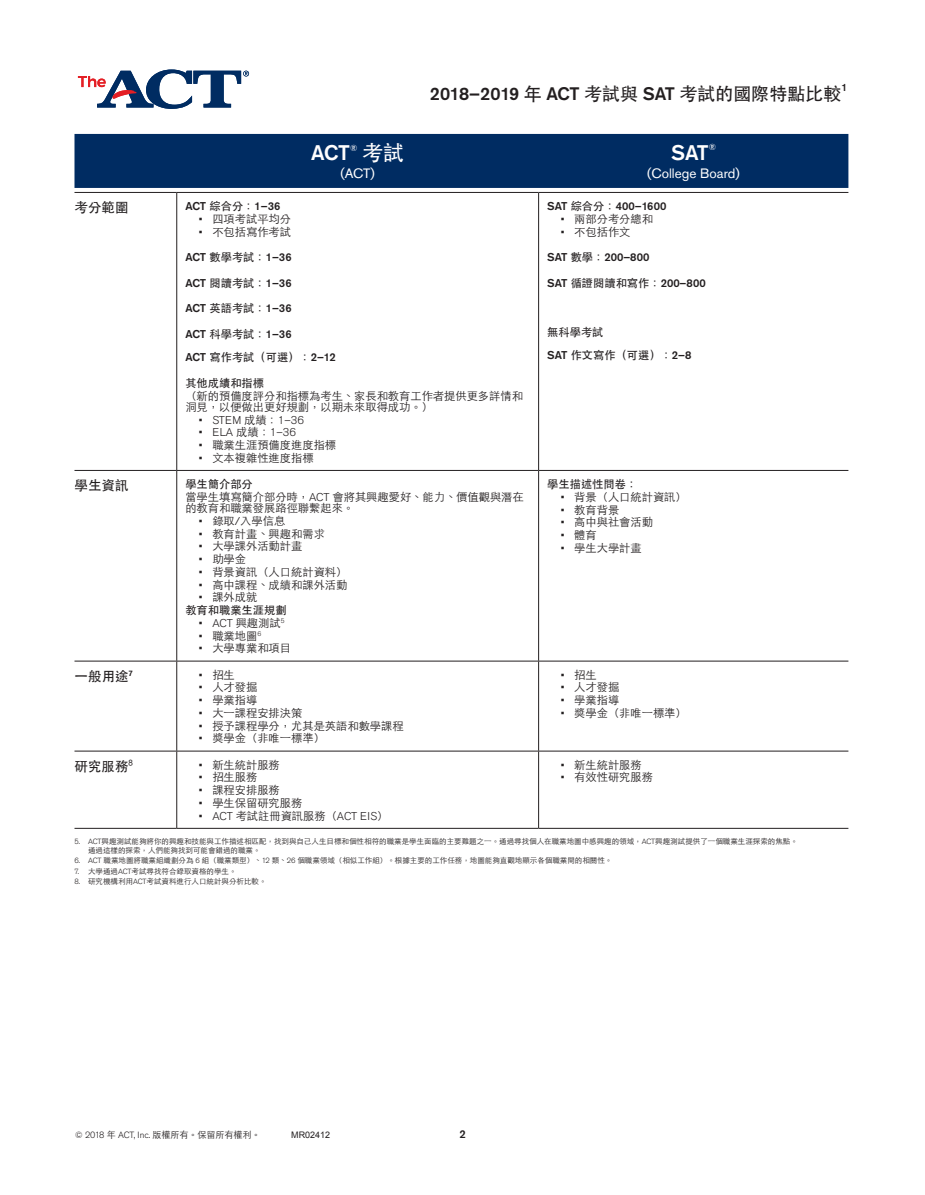
<style>
.page{position:relative;width:925px;height:1195px;background:#fff}
.page>*{position:absolute;margin:0;border:0;box-sizing:border-box;transform-origin:0 0}
.t1{font:500 21px "Akzidenz Grotesk Std";letter-spacing:-.02em;color:#fff}
.t2{font:500 21px "ST Heiti TC";color:#fff}
.t3{font:500 18px "Akzidenz Grotesk Std";letter-spacing:-.015em;color:#231f20}
.t4{font:13.5px "Akzidenz Grotesk Std";color:#fff}
.New_Body{font:500 13.5px "ST Heiti TC";color:#231f20}
.New_Body_Bullet{font:300 11.25px "ST Heiti TC";color:#231f20}
.New_Body-2{font:300 11.25px/11.2px "ST Heiti TC";color:#231f20}
.New_Body-3{font:500 11.25px "Akzidenz Grotesk Std";color:#231f20}
.New_Body-4{font:500 11.25px "ST Heiti TC";color:#231f20}
.New_Body_Bullet-2{font:300 11.25px "Akzidenz Grotesk Std";color:#231f20}
.New_Body_Bullet-3{font:500 11.25px "Akzidenz Grotesk Std";letter-spacing:-.02em;color:#231f20}
.New_Body_Bullet-4{font:300 11.25px "Akzidenz Grotesk Std";letter-spacing:-.02em;color:#231f20}
.t5{font:500 10.5px "Akzidenz Grotesk Std";color:#231f20}
.t6{font:300 9px "Akzidenz Grotesk Std";letter-spacing:-.02em;color:#231f20}
.t7{font:9px "Arial";color:#231f20}
.t8{font:8.7px "Akzidenz Grotesk Std";color:#fff}
.Footer{font:300 7.5px/9px "ST Heiti TC";color:#231f20}
.s1{font-family:"ST Heiti TC"}
.s2{font-family:"Akzidenz Grotesk Std"}
</style>
<div class="page">
<div style="left:74px;top:134px;width:774px;height:54px;background:#002c62"></div>
<svg style="left:74px;top:193px;width:774px;height:635px"></svg>
<hr style="left:74px;top:470px;width:103px;height:1px;background:#231f20">
<hr style="left:177px;top:470px;width:362px;height:1px;background:#231f20">
<hr style="left:539px;top:470px;width:309px;height:1px;background:#231f20">
<hr style="left:74px;top:828px;width:103px;height:1px;background:#231f20">
<hr style="left:177px;top:828px;width:362px;height:1px;background:#231f20">
<hr style="left:539px;top:828px;width:309px;height:1px;background:#231f20">
<hr style="left:176px;top:193px;width:1px;height:277px;background:#231f20">
<hr style="left:538px;top:193px;width:1px;height:277px;background:#231f20">
<hr style="left:176px;top:471px;width:1px;height:190px;background:#231f20">
<hr style="left:538px;top:471px;width:1px;height:190px;background:#231f20">
<hr style="left:176px;top:661px;width:1px;height:90px;background:#231f20">
<hr style="left:538px;top:661px;width:1px;height:90px;background:#231f20">
<hr style="left:176px;top:751px;width:1px;height:77px;background:#231f20">
<hr style="left:538px;top:751px;width:1px;height:77px;background:#231f20">
<hr style="left:74px;top:192px;width:103px;height:1px;background:#231f20">
<hr style="left:177px;top:192px;width:362px;height:1px;background:#231f20">
<hr style="left:539px;top:192px;width:309px;height:1px;background:#231f20">
<hr style="left:74px;top:661px;width:103px;height:1px;background:#231f20">
<hr style="left:177px;top:661px;width:362px;height:1px;background:#231f20">
<hr style="left:539px;top:661px;width:309px;height:1px;background:#231f20">
<hr style="left:74px;top:751px;width:103px;height:1px;background:#231f20">
<hr style="left:177px;top:751px;width:362px;height:1px;background:#231f20">
<hr style="left:539px;top:751px;width:309px;height:1px;background:#231f20">
<svg style="left:78px;top:69px;width:171px;height:40px"></svg>
<p class="t1" style="left:311px;top:140px;width:40px">ACT</p>
<p class="t8" style="left:350px;top:143px;width:9px">®</p>
<p class="t2" style="left:362px;top:141px;width:43px">考試</p>
<p class="t4" style="left:340px;top:166px;width:36px">(ACT)</p>
<p class="t3" style="left:430px;top:83px;width:413px">2018–2019 <span class="s1">年</span> ACT <span class="s1">考試與</span> SAT <span class="s1">考試的國際特點比較</span></p>
<p class="t5" style="left:841px;top:81px;width:7px">1</p>
<p class="t1" style="left:671px;top:140px;width:39px">SAT</p>
<p class="t8" style="left:709px;top:142px;width:9px">®</p>
<p class="t4" style="left:647px;top:165px;width:94px">(College Board)</p>
<p class="New_Body" style="left:74px;top:200px;width:55px">考分範圍</p>
<p class="New_Body-3" style="left:185px;top:199px;width:97px">ACT <span class="s1">綜合分：</span>1–36</p>
<p class="New_Body_Bullet" style="left:199px;top:209px;width:94px"><span class="s2">•</span> 四項考試平均分</p>
<p class="New_Body_Bullet" style="left:199px;top:222px;width:94px"><span class="s2">•</span> 不包括寫作考試</p>
<p class="New_Body_Bullet-3" style="left:185px;top:250px;width:108px">ACT <span class="s1">數學考試：</span>1–36</p>
<p class="New_Body-3" style="left:185px;top:276px;width:108px">ACT <span class="s1">閱讀考試：</span>1–36</p>
<p class="New_Body_Bullet-3" style="left:185px;top:301px;width:108px">ACT <span class="s1">英語考試：</span>1–36</p>
<p class="New_Body-3" style="left:185px;top:327px;width:108px">ACT <span class="s1">科學考試：</span>1–36</p>
<p class="New_Body-4" style="left:185px;top:351px;width:152px"><span class="s2">ACT</span> 寫作考試（可選）：<span class="s2">2–12</span></p>
<p class="New_Body-4" style="left:185px;top:377px;width:80px">其他成績和指標</p>
<p class="New_Body-2" style="left:185px;top:389px;width:339px">（新的預備度評分和指標為考生、家長和教育工作者提供更多詳情和洞見，以便做出更好規劃，以期未來取得成功。）</p>
<p class="New_Body_Bullet-2" style="left:199px;top:413px;width:107px">• STEM <span class="s1">成績：</span>1–36</p>
<p class="New_Body_Bullet-2" style="left:199px;top:426px;width:99px">• ELA <span class="s1">成績：</span>1–36</p>
<p class="New_Body_Bullet" style="left:199px;top:435px;width:139px"><span class="s2">•</span> 職業生涯預備度進度指標</p>
<p class="New_Body_Bullet" style="left:199px;top:448px;width:116px"><span class="s2">•</span> 文本複雜性進度指標</p>
<p class="New_Body" style="left:74px;top:478px;width:55px">學生資訊</p>
<p class="New_Body-4" style="left:185px;top:478px;width:69px">學生簡介部分</p>
<p class="New_Body-2" style="left:185px;top:490px;width:340px">當學生填寫簡介部分時，<span class="s2">ACT</span> 會將其興趣愛好、能力、價值觀與潛在的教育和職業發展路徑聯繫起來。</p>
<p class="New_Body_Bullet" style="left:199px;top:511px;width:88px"><span class="s2">•</span> 錄取<span class="s2">/</span>入學信息</p>
<p class="New_Body_Bullet" style="left:199px;top:524px;width:127px"><span class="s2">•</span> 教育計畫、興趣和需求</p>
<p class="New_Body_Bullet" style="left:199px;top:537px;width:105px"><span class="s2">•</span> 大學課外活動計畫</p>
<p class="New_Body_Bullet" style="left:199px;top:549px;width:49px"><span class="s2">•</span> 助學金</p>
<p class="New_Body_Bullet" style="left:199px;top:562px;width:150px"><span class="s2">•</span> 背景資訊（人口統計資料）</p>
<p class="New_Body_Bullet" style="left:199px;top:575px;width:150px"><span class="s2">•</span> 高中課程、成績和課外活動</p>
<p class="New_Body_Bullet" style="left:199px;top:588px;width:60px"><span class="s2">•</span> 課外成就</p>
<p class="New_Body-4" style="left:185px;top:604px;width:103px">教育和職業生涯規劃</p>
<p class="New_Body_Bullet-2" style="left:199px;top:617px;width:87px">• ACT <span class="s1">興趣測試</span><sup>5</sup></p>
<p class="New_Body_Bullet" style="left:199px;top:626px;width:64px"><span class="s2">•</span> 職業地圖<sup>6</sup></p>
<p class="New_Body_Bullet" style="left:199px;top:639px;width:94px"><span class="s2">•</span> 大學專業和項目</p>
<p class="New_Body" style="left:74px;top:668px;width:60px">一般用途<sup>7</sup></p>
<p class="New_Body_Bullet" style="left:199px;top:665px;width:37px"><span class="s2">•</span> 招生</p>
<p class="New_Body_Bullet" style="left:199px;top:678px;width:60px"><span class="s2">•</span> 人才發掘</p>
<p class="New_Body_Bullet" style="left:199px;top:690px;width:60px"><span class="s2">•</span> 學業指導</p>
<p class="New_Body_Bullet" style="left:199px;top:703px;width:105px"><span class="s2">•</span> 大一課程安排決策</p>
<p class="New_Body_Bullet" style="left:199px;top:716px;width:206px"><span class="s2">•</span> 授予課程學分，尤其是英語和數學課程</p>
<p class="New_Body_Bullet" style="left:199px;top:729px;width:127px"><span class="s2">•</span> 獎學金（非唯一標準）</p>
<p class="New_Body" style="left:74px;top:758px;width:60px">研究服務<sup>8</sup></p>
<p class="New_Body_Bullet" style="left:199px;top:755px;width:82px"><span class="s2">•</span> 新生統計服務</p>
<p class="New_Body_Bullet" style="left:199px;top:768px;width:60px"><span class="s2">•</span> 招生服務</p>
<p class="New_Body_Bullet" style="left:199px;top:780px;width:82px"><span class="s2">•</span> 課程安排服務</p>
<p class="New_Body_Bullet" style="left:199px;top:793px;width:105px"><span class="s2">•</span> 學生保留研究服務</p>
<p class="New_Body_Bullet-4" style="left:199px;top:809px;width:191px">• ACT <span class="s1">考試註冊資訊服務（</span>ACT EIS<span class="s1">）</span></p>
<p class="New_Body-3" style="left:547px;top:199px;width:121px">SAT <span class="s1">綜合分：</span>400–1600</p>
<p class="New_Body_Bullet" style="left:561px;top:209px;width:94px"><span class="s2">•</span> 兩部分考分總和</p>
<p class="New_Body_Bullet" style="left:561px;top:222px;width:71px"><span class="s2">•</span> 不包括作文</p>
<p class="New_Body-3" style="left:547px;top:250px;width:104px">SAT <span class="s1">數學：</span>200–800</p>
<p class="New_Body-3" style="left:547px;top:276px;width:160px">SAT <span class="s1">循證閱讀和寫作：</span>200–800</p>
<p class="New_Body-4" style="left:547px;top:325px;width:58px">無科學考試</p>
<p class="New_Body-4" style="left:547px;top:349px;width:146px"><span class="s2">SAT</span> 作文寫作（可選）：<span class="s2">2–8</span></p>
<p class="New_Body-4" style="left:547px;top:478px;width:91px">學生描述性問卷：</p>
<p class="New_Body_Bullet" style="left:561px;top:487px;width:127px"><span class="s2">•</span> 背景（人口統計資訊）</p>
<p class="New_Body_Bullet" style="left:561px;top:500px;width:60px"><span class="s2">•</span> 教育背景</p>
<p class="New_Body_Bullet" style="left:561px;top:513px;width:94px"><span class="s2">•</span> 高中與社會活動</p>
<p class="New_Body_Bullet" style="left:561px;top:525px;width:37px"><span class="s2">•</span> 體育</p>
<p class="New_Body_Bullet" style="left:561px;top:538px;width:82px"><span class="s2">•</span> 學生大學計畫</p>
<p class="New_Body_Bullet" style="left:561px;top:665px;width:37px"><span class="s2">•</span> 招生</p>
<p class="New_Body_Bullet" style="left:561px;top:678px;width:60px"><span class="s2">•</span> 人才發掘</p>
<p class="New_Body_Bullet" style="left:561px;top:690px;width:60px"><span class="s2">•</span> 學業指導</p>
<p class="New_Body_Bullet" style="left:561px;top:703px;width:127px"><span class="s2">•</span> 獎學金（非唯一標準）</p>
<p class="New_Body_Bullet" style="left:561px;top:755px;width:82px"><span class="s2">•</span> 新生統計服務</p>
<p class="New_Body_Bullet" style="left:561px;top:768px;width:94px"><span class="s2">•</span> 有效性研究服務</p>
<p class="Footer" style="left:88px;top:836px;width:711px;text-indent:-14px"><span class="s2">5. ACT</span>興趣測試能夠將你的興趣和技能與工作描述相匹配，找到與自己人生目標和個性相符的職業是學生面臨的主要難題之一。通過尋找個人在職業地圖中感興趣的領域，<span class="s2">ACT</span>興趣測試提供了一個職業生涯探索的焦點。通過這樣的探索，人們能夠找到可能會錯過的職業。</p>
<p class="Footer" style="left:74px;top:855px;width:539px"><span class="s2">6. ACT</span> 職業地圖將職業組織劃分為 <span class="s2">6</span> 組（職業類型）、<span class="s2">12</span> 類、<span class="s2">26</span> 個職業領域（相似工作組）。根據主要的工作任務，地圖能夠直觀地顯示各個職業間的相關性。</p>
<p class="Footer" style="left:74px;top:866px;width:164px"><span class="s2">7.</span> 大學通過<span class="s2">ACT</span>考試尋找符合錄取資格的學生。</p>
<p class="Footer" style="left:74px;top:876px;width:194px"><span class="s2">8.</span> 研究機構利用<span class="s2">ACT</span>考試資料進行人口統計與分析比較。</p>
<p class="t6" style="left:75px;top:1129px;width:187px">© 2018 <span class="s1">年</span> ACT, Inc. <span class="s1">版權所有。保留所有權利。</span></p>
<p class="t7" style="left:291px;top:1128px;width:41px">MR02412</p>
<p class="New_Body-3" style="left:459px;top:1127px;width:8px">2</p>
</div>
